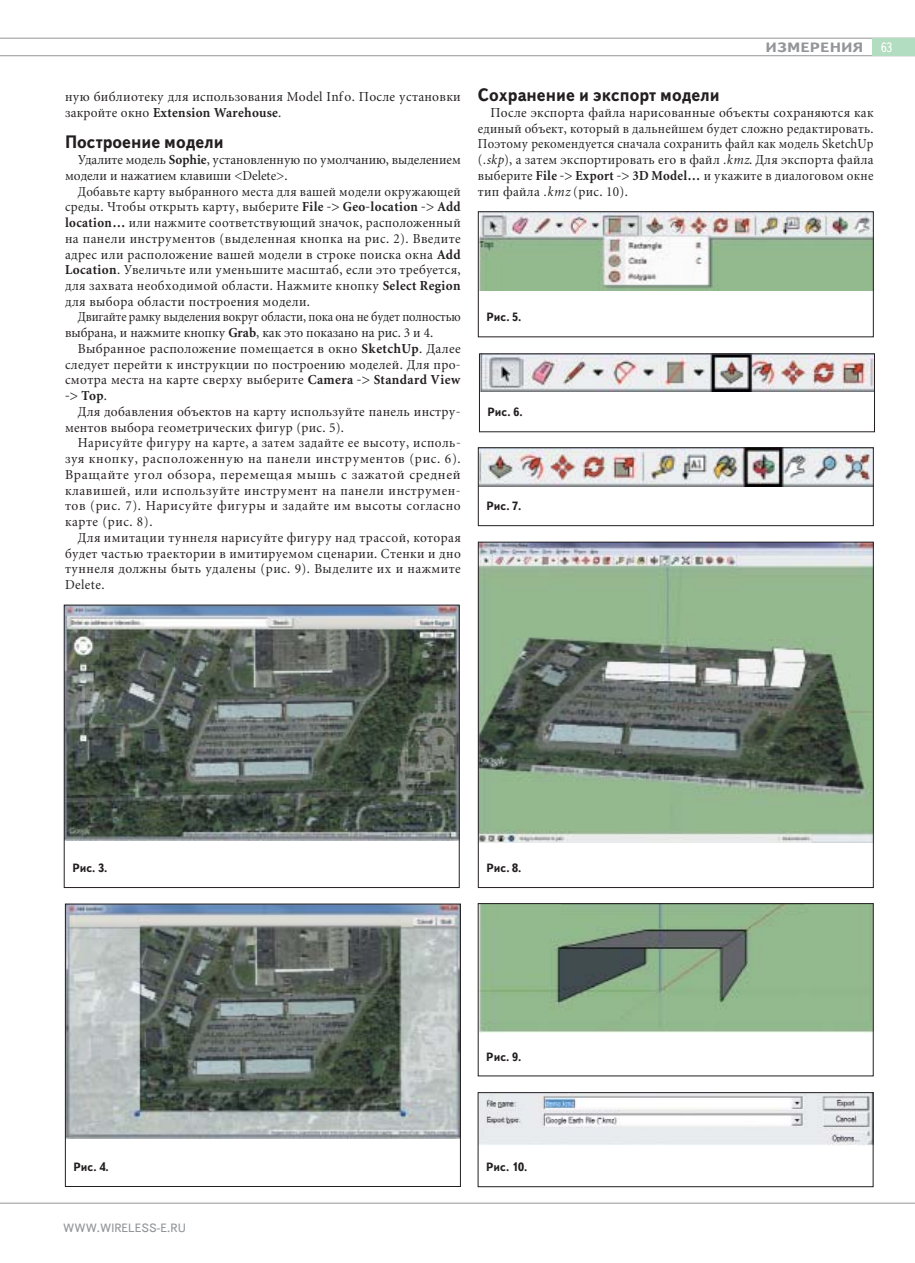
<style>
.page{position:relative;width:915px;height:1263px;background:#fff}
.page>*{position:absolute;margin:0;border:0;box-sizing:border-box;transform-origin:0 0}
.t1{font:700 18px "Text Book C";color:#231f20;scale:.94 1}
.t2{font:13.5px/15.8px "Miniature";letter-spacing:.02em;color:#231f20;text-align:justify;scale:.96 1}
.t3{font:13.5px/15.8px "Miniature";letter-spacing:.02em;color:#231f20;text-align:justify;scale:.92 1}
.t4{font:13.5px/15.8px "Miniature";letter-spacing:.02em;color:#231f20}
.t5{font:13.5px/15.8px "Miniature";letter-spacing:.02em;color:#231f20;text-align:justify;scale:.94 1}
.t6{font:13.5px/15.8px "Miniature";letter-spacing:-.01em;color:#231f20;scale:.9 1}
.t7{font:13.5px/15.8px "Miniature";color:#231f20;scale:.95 1}
.t8{font:700 13.5px "Text Book C";letter-spacing:.01em;color:#939598;scale:1.17 1}
.t9{font:13.5px "Text Book C";color:#fff;scale:.9 1}
.t10{font:700 12px "Text Book C";color:#231f20;scale:.95 1}
.t11{font:12px "Text Book C";color:#939598}
.s1{font-weight:700}
.s2{font-style:italic}
</style>
<div class="page">
<hr style="left:0;top:1203px;width:914px;height:1px;background:#939598">
<hr style="left:0;top:38px;width:914px;height:1px;background:#939598">
<hr style="left:0;top:55px;width:914px;height:1px;background:#939598">
<div style="left:872px;top:38px;width:42px;height:18px;background:#b3ddc0"></div>
<img style="left:66px;top:607px;width:391px;height:233px">
<div style="left:64px;top:605px;width:395px;height:283px;border:1px solid #231f20"></div>
<img style="left:479px;top:213px;width:392px;height:77px">
<div style="left:477px;top:211px;width:396px;height:126px;border:1px solid #231f20"></div>
<img style="left:479px;top:449px;width:392px;height:37px">
<div style="left:477px;top:447px;width:396px;height:79px;border:1px solid #231f20"></div>
<img style="left:479px;top:905px;width:392px;height:128px">
<div style="left:477px;top:903px;width:396px;height:173px;border:1px solid #231f20"></div>
<img style="left:479px;top:1094px;width:392px;height:51px">
<div style="left:477px;top:1092px;width:396px;height:95px;border:1px solid #231f20"></div>
<img style="left:67px;top:906px;width:391px;height:233px">
<div style="left:65px;top:904px;width:395px;height:283px;border:1px solid #231f20"></div>
<img style="left:479px;top:544px;width:392px;height:298px">
<div style="left:477px;top:542px;width:396px;height:346px;border:1px solid #231f20"></div>
<img style="left:481px;top:355px;width:391px;height:37px">
<p class="t4" style="left:65px;top:90px;width:397px">ную библиотеку для использования Model Info. После установки закройте окно <span class="s1">Extension Warehouse</span>.</p>
<h1 class="t1" style="left:65px;top:132px;width:170px">Построение модели</h1>
<p class="t7" style="left:65px;top:153px;width:418px;text-indent:13px">Удалите модель <span class="s1">Sophie</span>, установленную по умолчанию, выделением модели и нажатием клавиши &lt;Delete&gt;.</p>
<p class="t3" style="left:65px;top:185px;width:431px;text-indent:13px">Добавьте карту выбранного места для вашей модели окружающей среды. Чтобы открыть карту, выберите <span class="s1">File -&gt; Geo-location -&gt; Add location…</span> или нажмите соответствующий значок, расположенный на панели инструментов (выделенная кнопка на рис. 2). Введите адрес или расположение вашей модели в строке поиска окна <span class="s1">Add Location</span>. Увеличьте или уменьшите масштаб, если это требуется, для захвата необходимой области. Нажмите кнопку <span class="s1">Select Region </span>для выбора области построения модели.</p>
<p class="t6" style="left:65px;top:310px;width:441px;text-indent:13px">Двигайте рамку выделения вокруг области, пока она не будет полностью выбрана, и нажмите кнопку <span class="s1">Grab</span>, как это показано на рис. 3 и 4.</p>
<p class="t4" style="left:65px;top:342px;width:397px;text-align:justify;text-indent:13px">Выбранное расположение помещается в окно <span class="s1">SketchUp</span>. Далее следует перейти к инструкции по построению моделей. Для про&shy;смотра места на карте сверху выберите <span class="s1">Camera -&gt; Standard View -&gt; Top</span>.</p>
<p class="t4" style="left:65px;top:405px;width:397px;text-indent:13px">Для добавления объектов на карту используйте панель инстру&shy;ментов выбора геометрических фигур (рис. 5).</p>
<p class="t5" style="left:65px;top:436px;width:422px;text-indent:13px">Нарисуйте фигуру на карте, а затем задайте ее высоту, исполь&shy;зуя кнопку, расположенную на панели инструментов (рис. 6).<br>Вращайте угол обзора, перемещая мышь с зажатой средней клавишей, или используйте инструмент на панели инструмен&shy;тов (рис. 7). Нарисуйте фигуры и задайте им высоты согласно карте (рис. 8).</p>
<p class="t2" style="left:65px;top:531px;width:413px;text-indent:13px">Для имитации туннеля нарисуйте фигуру над трассой, которая будет частью траектории в имитируемом сценарии. Стенки и дно туннеля должны быть удалены (рис. 9). Выделите их и нажмите Delete.</p>
<p class="t8" style="left:765px;top:40px;width:85px">ИЗМЕРЕНИЯ</p>
<p class="t9" style="left:880px;top:39px;width:14px">63</p>
<h1 class="t1" style="left:477px;top:85px;width:259px">Сохранение и экспорт модели</h1>
<p class="t2" style="left:477px;top:106px;width:413px;text-indent:13px">После экспорта файла нарисованные объекты сохраняются как единый объект, который в дальнейшем будет сложно редактировать.<br>Поэтому рекомендуется сначала сохранить файл как модель SketchUp (<span class="s2">.skp</span>), а затем экспортировать его в файл <span class="s2">.kmz</span>. Для экспорта файла выберите <span class="s1">File -&gt; Export -&gt; 3D Model…</span> и укажите в диалоговом окне тип файла <span class="s2">.kmz</span> (рис. 10).</p>
<p class="t10" style="left:486px;top:310px;width:38px">Рис. 5.</p>
<p class="t10" style="left:487px;top:405px;width:38px">Рис. 6.</p>
<p class="t10" style="left:486px;top:499px;width:38px">Рис. 7.</p>
<p class="t10" style="left:72px;top:861px;width:38px">Рис. 3.</p>
<p class="t10" style="left:486px;top:861px;width:38px">Рис. 8.</p>
<p class="t10" style="left:486px;top:1050px;width:38px">Рис. 9.</p>
<p class="t10" style="left:73px;top:1160px;width:38px">Рис. 4.</p>
<p class="t10" style="left:486px;top:1160px;width:45px">Рис. 10.</p>
<p class="t11" style="left:63px;top:1221px;width:124px">WWW.WIRELESS-E.RU</p>
</div>
